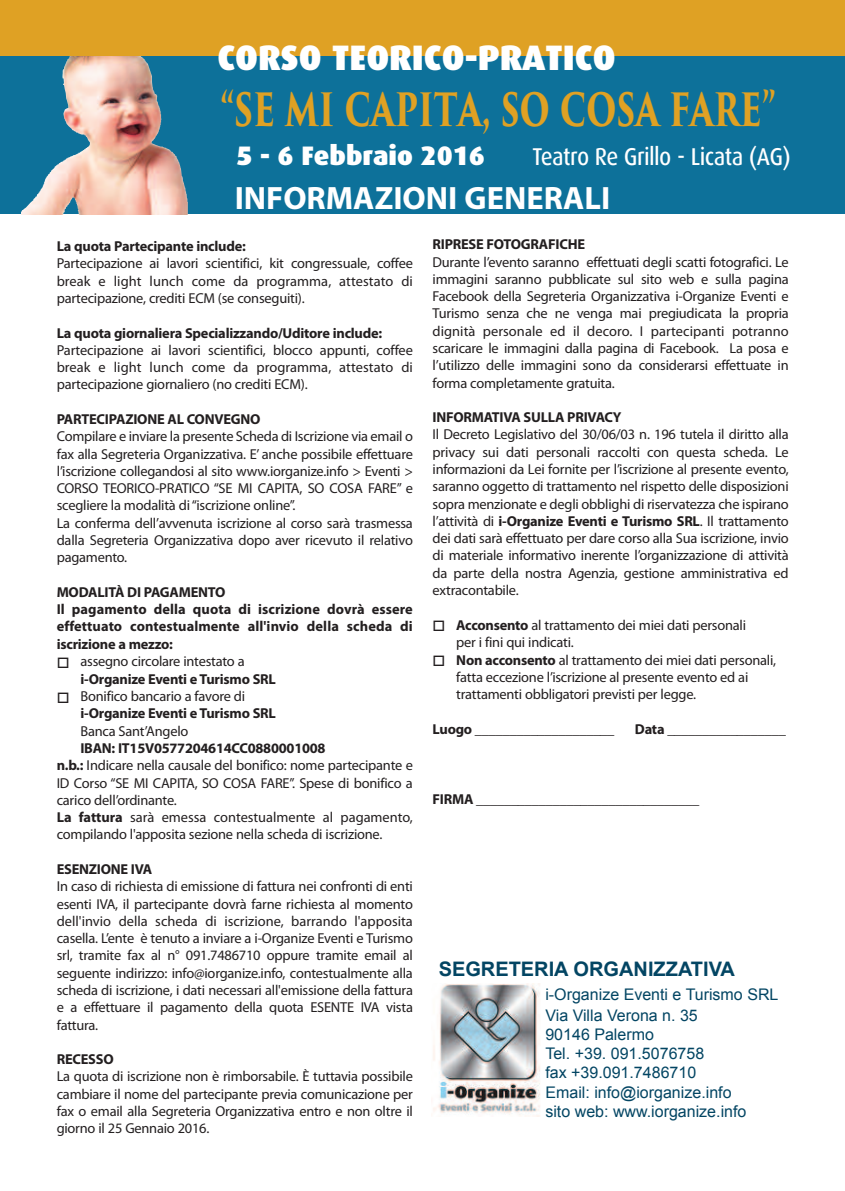
<style>
.page{position:relative;width:845px;height:1191px;background:#fff}
.page>*{position:absolute;margin:0;border:0;box-sizing:border-box;transform-origin:0 0}
.t1{font:700 44.8px "Trajan Pro 3";color:#dfa124;scale:.72 1}
.t2{font:900 35.4px "Dax";color:#fff}
.t3{font:700 32.4px "Myriad Pro";color:#fff}
.t4{font:900 26.8px "Dax";color:#fff}
.t5{font:500 24.4px "Dax Wide";color:#fff;scale:.76 1}
.t6{font:700 20px "Arial";color:#034563}
.t7{font:16px/19.2px "Arial";color:#034563}
.t8{font:14.4px/17.2px "Myriad Pro";letter-spacing:-.015em;color:#231f20;text-align:justify}
.t9{font:700 14.4px/17.2px "Myriad Pro";letter-spacing:-.015em;color:#231f20}
.t10{font:700 14.4px/17.2px "Myriad Pro";letter-spacing:.005em;color:#231f20}
.s1{font-weight:400}
.s2{font-weight:700}
</style>
<div class="page">
<img style="left:433px;top:984px;width:107px;height:132px">
<div style="left:0;top:3px;width:845px;height:211px;background:#0d719a"></div>
<img style="left:77px;top:56px;width:111px;height:158px">
<div style="left:0;top:0;width:845px;height:56px;background:#dfa124"></div>
<h2 class="t2" style="left:217px;top:42px;width:400px">CORSO TEORICO-PRATICO</h2>
<h1 class="t1" style="left:220px;top:92px;width:773px">“SE MI CAPITA, SO COSA FARE”</h1>
<h3 class="t4" style="left:236px;top:144px;width:250px">5 - 6 Febbraio 2016</h3>
<h3 class="t5" style="left:532px;top:142px;width:341px">Teatro Re Grillo - Licata (AG)</h3>
<h3 class="t3" style="left:235px;top:186px;width:377px">INFORMAZIONI GENERALI</h3>
<p class="t9" style="left:57px;top:239px;width:191px">La quota Partecipante include:</p>
<p class="t8" style="left:57px;top:256px;width:358px">Partecipazione ai lavori scientifici, kit congressuale, coffee break e light lunch come da programma, attestato di partecipazione, crediti ECM (se conseguiti).</p>
<p class="t9" style="left:57px;top:325px;width:327px">La quota giornaliera Specializzando/Uditore include:</p>
<p class="t8" style="left:57px;top:342px;width:358px">Partecipazione ai lavori scientifici, blocco appunti, coffee break e light lunch come da programma, attestato di partecipazione giornaliero (no crediti ECM).</p>
<p class="t9" style="left:57px;top:412px;width:205px">PARTECIPAZIONE AL CONVEGNO</p>
<p class="t8" style="left:57px;top:429px;width:358px;text-align:left">Compilare e inviare la presente Scheda di Iscrizione via email o fax alla Segreteria Organizzativa. E’ anche possibile effettuare l’iscrizione collegandosi al sito www.iorganize.info &gt; Eventi &gt; CORSO TEORICO-PRATICO “SE MI CAPITA, SO COSA FARE” e scegliere la modalità di“iscrizione online”.<br>La conferma dell’avvenuta iscrizione al corso sarà trasmessa dalla Segreteria Organizzativa dopo aver ricevuto il relativo pagamento.</p>
<p class="t10" style="left:57px;top:584px;width:358px">MODALITÀ DI PAGAMENTO<br>Il pagamento della quota di iscrizione dovrà essere effettuato contestualmente all'invio della scheda di iscrizione a mezzo:</p>
<p class="t9" style="left:80px;top:654px;width:197px;text-indent:-24px">□ <span class="s1">assegno circolare intestato a </span>i-Organize Eventi e Turismo SRL</p>
<p class="t9" style="left:80px;top:689px;width:197px;text-indent:-24px">□ <span class="s1">Bonifico bancario a favore di </span>i-Organize Eventi e Turismo SRL</p>
<p class="t8" style="left:80px;top:723px;width:110px">Banca Sant’Angelo</p>
<p class="t8" style="left:57px;top:740px;width:358px;text-align:left;text-indent:24px"><span class="s2">IBAN: IT15V0577204614CC0880001008<br>n.b.:</span> Indicare nella causale del bonifico: nome partecipante e ID Corso “SE MI CAPITA, SO COSA FARE”. Spese di bonifico a carico dell’ordinante.<br><span class="s2">La fattura</span> sarà emessa contestualmente al pagamento, compilando l'apposita sezione nella scheda di iscrizione.</p>
<p class="t9" style="left:57px;top:861px;width:97px">ESENZIONE IVA</p>
<p class="t8" style="left:57px;top:879px;width:358px">In caso di richiesta di emissione di fattura nei confronti di enti esenti IVA, il partecipante dovrà farne richiesta al momento dell'invio della scheda di iscrizione, barrando l'apposita casella. L’ente è tenuto a inviare a i-Organize Eventi e Turismo srl, tramite fax al n° 091.7486710 oppure tramite email al seguente indirizzo: info@iorganize.info, contestualmente alla scheda di iscrizione, i dati necessari all'emissione della fattura e a effettuare il pagamento della quota ESENTE IVA vista fattura.</p>
<p class="t9" style="left:57px;top:1052px;width:58px">RECESSO</p>
<p class="t8" style="left:57px;top:1069px;width:358px">La quota di iscrizione non è rimborsabile. È tuttavia possibile cambiare il nome del partecipante previa comunicazione per fax o email alla Segreteria Organizzativa entro e non oltre il giorno il 25 Gennaio 2016.</p>
<p class="t9" style="left:432px;top:237px;width:154px">RIPRESE FOTOGRAFICHE</p>
<p class="t8" style="left:432px;top:254px;width:358px">Durante l’evento saranno effettuati degli scatti fotografici. Le immagini saranno pubblicate sul sito web e sulla pagina Facebook della Segreteria Organizzativa i-Organize Eventi e Turismo senza che ne venga mai pregiudicata la propria dignità personale ed il decoro. I partecipanti potranno scaricare le immagini dalla pagina di Facebook. La posa e l’utilizzo delle immagini sono da considerarsi effettuate in forma completamente gratuita.</p>
<p class="t9" style="left:432px;top:410px;width:191px">INFORMATIVA SULLA PRIVACY</p>
<p class="t8" style="left:432px;top:427px;width:358px">Il Decreto Legislativo del 30/06/03 n. 196 tutela il diritto alla privacy sui dati personali raccolti con questa scheda. Le informazioni da Lei fornite per l’iscrizione al presente evento, saranno oggetto di trattamento nel rispetto delle disposizioni sopra menzionate e degli obblighi di riservatezza che ispirano l’attività di <span class="s2">i-Organize Eventi e Turismo SRL</span>. Il trattamento dei dati sarà effettuato per dare corso alla Sua iscrizione, invio di materiale informativo inerente l’organizzazione di attività da parte della nostra Agenzia, gestione amministrativa ed extracontabile.</p>
<p class="t8" style="left:456px;top:617px;width:291px;text-indent:-24px">□ <span class="s2">Acconsento</span> al trattamento dei miei dati personali per i fini qui indicati.</p>
<p class="t8" style="left:456px;top:652px;width:321px;text-align:left;text-indent:-24px">□ <span class="s2">Non acconsento</span> al trattamento dei miei dati personali, fatta eccezione l’iscrizione al presente evento ed ai trattamenti obbligatori previsti per legge.</p>
<p class="t9" style="left:432px;top:721px;width:183px">Luogo ____________________</p>
<p class="t9" style="left:635px;top:721px;width:152px">Data _________________</p>
<p class="t9" style="left:432px;top:792px;width:268px">FIRMA ________________________________</p>
<h3 class="t6" style="left:439px;top:957px;width:298px">SEGRETERIA ORGANIZZATIVA</h3>
<p class="t7" style="left:545px;top:983px;width:234px;line-height:21px">i-Organize Eventi e Turismo SRL<br>Via Villa Verona n. 35</p>
<p class="t7" style="left:545px;top:1024px;width:202px">90146 Palermo<br>Tel. +39. 091.5076758<br>fax +39.091.7486710<br>Email: info@iorganize.info sito web: www.iorganize.info</p>
</div>
